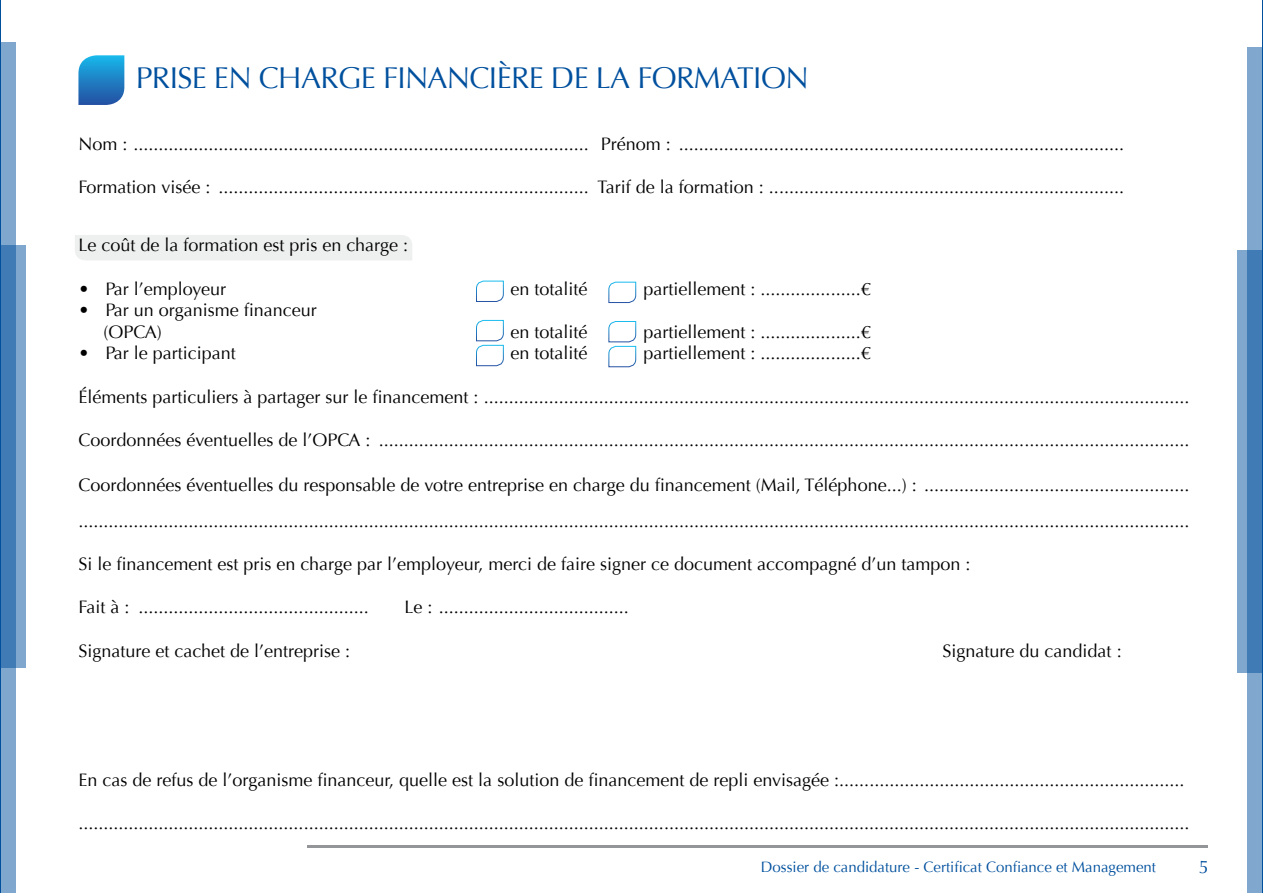
<style>
.page{position:relative;width:1263px;height:893px;background:#fff}
.page>*{position:absolute;margin:0;border:0;box-sizing:border-box;transform-origin:0 0}
.t1{font:30px "Optima";letter-spacing:-.02em;color:#00509e}
.t2{font:18px/21.6px "Optima";color:#000}
.t3{font:18px "Optima";color:#00509e}
.t4{font:15px "Optima";color:#00509e}
</style>
<div class="page">
<div style="left:0;top:42px;width:16px;height:851px;background:#80a7ce"></div>
<svg style="left:1px;top:245px;width:25px;height:423px;background:#598cbf"></svg>
<hr style="left:0;top:0;width:1px;height:893px;background:#00509e">
<hr style="left:307px;top:845px;width:900px;height:3px;background:#939598">
<div style="left:1247px;top:47px;width:16px;height:846px;background:#80a7ce"></div>
<svg style="left:1237px;top:250px;width:25px;height:422px;background:#598cbf"></svg>
<hr style="left:1262px;top:0;width:1px;height:893px;background:#00509e">
<svg style="left:78px;top:55px;width:46px;height:50px;background:#2e8ac9"></svg>
<svg style="left:476px;top:280px;width:28px;height:22px"></svg>
<svg style="left:476px;top:320px;width:28px;height:47px"></svg>
<svg style="left:608px;top:281px;width:29px;height:22px"></svg>
<svg style="left:608px;top:321px;width:29px;height:47px"></svg>
<div style="left:75px;top:235px;width:337px;height:25px;background:#eeefef"></div>
<h1 class="t1" style="left:136px;top:60px;width:674px">Prise en charge Financière de la formation</h1>
<p class="t2" style="left:78px;top:133px;width:1047px">Nom : ........................................................................................... Prénom : .........................................................................................</p>
<p class="t2" style="left:78px;top:177px;width:1047px">Formation visée : .......................................................................... Tarif de la formation : .......................................................................</p>
<p class="t2" style="left:78px;top:235px;width:331px">Le coût de la formation est pris en charge :</p>
<p class="t2" style="left:78px;top:278px;width:149px">• Par l’employeur</p>
<p class="t2" style="left:510px;top:278px;width:79px">en totalité</p>
<p class="t2" style="left:643px;top:278px;width:229px">partiellement : ....................€</p>
<p class="t2" style="left:103px;top:300px;width:215px;text-indent:-25px">• Par un organisme financeur (OPCA)</p>
<p class="t2" style="left:510px;top:321px;width:79px">en totalité</p>
<p class="t2" style="left:643px;top:321px;width:229px">partiellement : ....................€</p>
<p class="t2" style="left:78px;top:343px;width:159px">• Par le participant</p>
<p class="t2" style="left:510px;top:343px;width:79px">en totalité</p>
<p class="t2" style="left:643px;top:343px;width:229px">partiellement : ....................€</p>
<p class="t2" style="left:78px;top:386px;width:1112px">Éléments particuliers à partager sur le financement : .............................................................................................................................................</p>
<p class="t2" style="left:78px;top:429px;width:1112px">Coordonnées éventuelles de l’OPCA : ..................................................................................................................................................................</p>
<p class="t2" style="left:78px;top:467px;width:1112px;line-height:36px">Coordonnées éventuelles du responsable de votre entreprise en charge du financement (Mail, Téléphone...) : ..................................................... ..............................................................................................................................................................................................................................</p>
<p class="t2" style="left:78px;top:553px;width:893px">Si le financement est pris en charge par l’employeur, merci de faire signer ce document accompagné d’un tampon :</p>
<p class="t2" style="left:78px;top:597px;width:292px">Fait à : ..............................................</p>
<p class="t2" style="left:404px;top:597px;width:226px">Le : ......................................</p>
<p class="t2" style="left:78px;top:640px;width:273px">Signature et cachet de l’entreprise :</p>
<p class="t2" style="left:942px;top:640px;width:181px">Signature du candidat :</p>
<p class="t2" style="left:78px;top:769px;width:1108px">En cas de refus de l’organisme financeur, quelle est la solution de financement de repli envisagée :.....................................................................</p>
<p class="t2" style="left:78px;top:813px;width:1112px">..............................................................................................................................................................................................................................</p>
<p class="t4" style="left:761px;top:858px;width:397px">Dossier de candidature - Certificat Confiance et Management</p>
<p class="t3" style="left:1199px;top:857px;width:12px">5</p>
</div>
